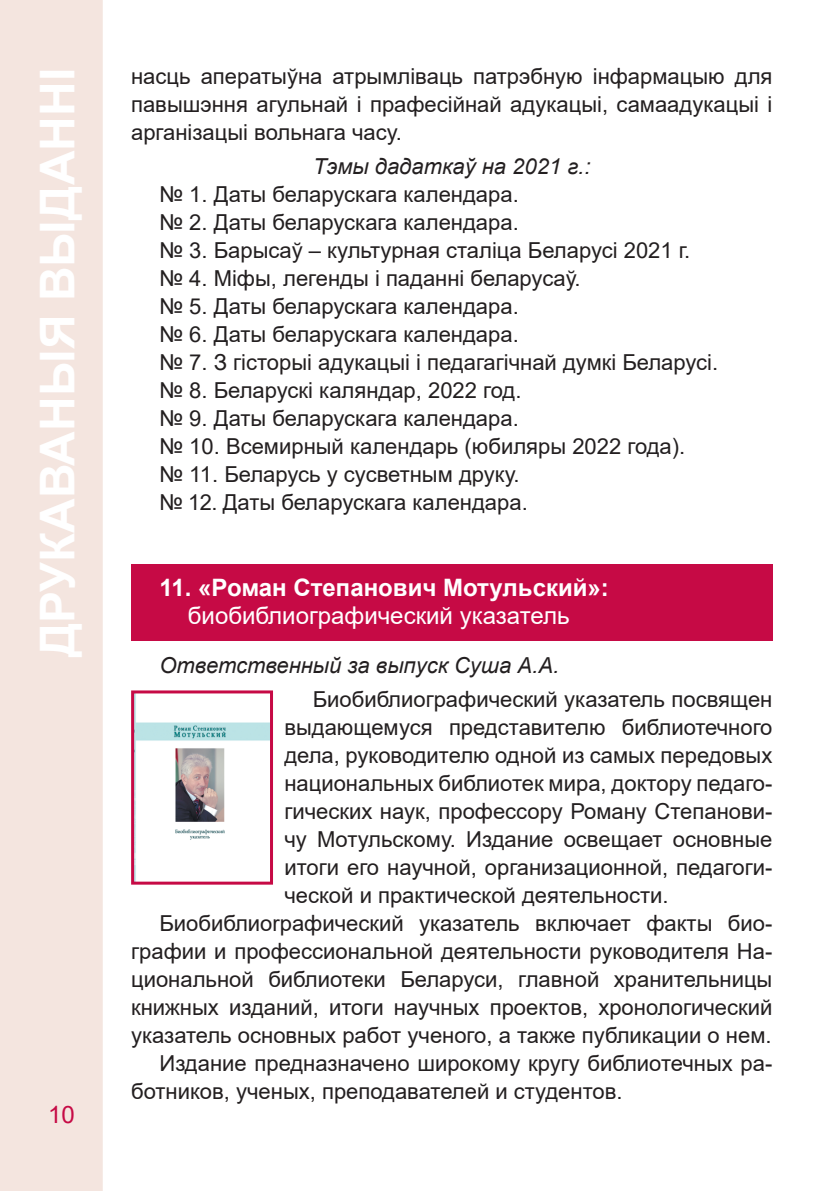
<style>
.page{position:relative;width:840px;height:1191px;background:#fff}
.page>*{position:absolute;margin:0;border:0;box-sizing:border-box;transform-origin:0 0}
.t1{font:700 48px "Arial";color:#fff}
.Красный_1{font:700 24px/28.8px "Arial";color:#fff;text-align:center}
.t2{font:24px "Arial";color:#c60a45}
.Текст2{font:22px/28px "Arial";color:#231f20;text-align:justify}
.Ответственный{font:italic 22px "Arial";color:#231f20}
.Текст_курсів_центр{font:italic 22px "Arial";color:#231f20}
.s1{font-weight:400}
</style>
<div class="page">
<div style="left:0;top:0;width:103px;height:1191px;background:#f4e5df"></div>
<div style="left:131px;top:564px;width:641px;height:77px;background:#c60a45"></div>
<img style="left:135px;top:694px;width:134px;height:186px">
<div style="left:131px;top:690px;width:142px;height:194px;border:3px solid #c60a45"></div>
<h1 class="t1" style="left:24px;top:657px;width:590px;rotate:-90deg">ДРУКАВАНЫЯ ВЫДАННІ</h1>
<p class="t2" style="left:48px;top:1098px;width:28px">10</p>
<p class="Текст2" style="left:131px;top:62px;width:642px">насць аператыўна атрымліваць патрэбную інфармацыю для павышэння агульнай і прафесійнай адукацыі, самаадукацыі і арганізацыі вольнага часу.</p>
<p class="Текст_курсів_центр" style="left:313px;top:152px;width:279px">Тэмы дадаткаў на 2021 г.:</p>
<p class="Текст2" style="left:159px;top:180px;width:360px">№ 1. Даты беларускага календара.</p>
<p class="Текст2" style="left:159px;top:208px;width:360px">№ 2. Даты беларускага календара.</p>
<p class="Текст2" style="left:159px;top:236px;width:532px">№ 3. Барысаў – культурная сталіца Беларусі 2021 г.</p>
<p class="Текст2" style="left:159px;top:264px;width:422px">№ 4. Міфы, легенды і паданні беларусаў.</p>
<p class="Текст2" style="left:159px;top:292px;width:360px">№ 5. Даты беларускага календара.</p>
<p class="Текст2" style="left:159px;top:320px;width:360px">№ 6. Даты беларускага календара.</p>
<p class="Текст2" style="left:159px;top:348px;width:560px">№ 7. З гісторыі адукацыі і педагагічнай думкі Беларусі.</p>
<p class="Текст2" style="left:159px;top:376px;width:363px">№ 8. Беларускі каляндар, 2022 год.</p>
<p class="Текст2" style="left:159px;top:404px;width:360px">№ 9. Даты беларускага календара.</p>
<p class="Текст2" style="left:159px;top:432px;width:527px">№ 10. Всемирный календарь (юбиляры 2022 года).</p>
<p class="Текст2" style="left:159px;top:460px;width:361px">№ 11. Беларусь у сусветным друку.</p>
<p class="Текст2" style="left:159px;top:488px;width:369px">№ 12. Даты беларускага календара.</p>
<p class="Красный_1" style="left:159px;top:573px;width:450px">11. «Роман Степанович Мотульский»: <span class="s1">биобиблиографический указатель</span></p>
<p class="Ответственный" style="left:159px;top:651px;width:401px">Ответственный за выпуск Суша А.А.</p>
<p class="Текст2" style="left:284px;top:685px;width:489px;text-indent:28px">Биобиблиографический указатель посвящен выдающемуся представителю библиотечного дела, руководителю одной из самых передовых национальных библиотек мира, доктору педаго&shy;гических наук, профессору Роману Степанови&shy;чу Мотульскому. Издание освещает основные итоги его научной, организационной, педагоги&shy;ческой и практической деятельности.</p>
<p class="Текст2" style="left:131px;top:909px;width:642px;text-indent:28px">Биобиблиоrрафический указатель включает факты био&shy;графии и профессиональной деятельности руководителя На&shy;циональной библиотеки Беларуси, главной хранительницы книжных изданий, итоги научных проектов, хронологический указатель основных работ ученого, а также публикации о нем.</p>
<p class="Текст2" style="left:131px;top:1049px;width:642px;text-indent:28px">Издание предназначено широкому кругу библиотечных ра&shy;ботников, ученых, преподавателей и студентов.</p>
</div>
